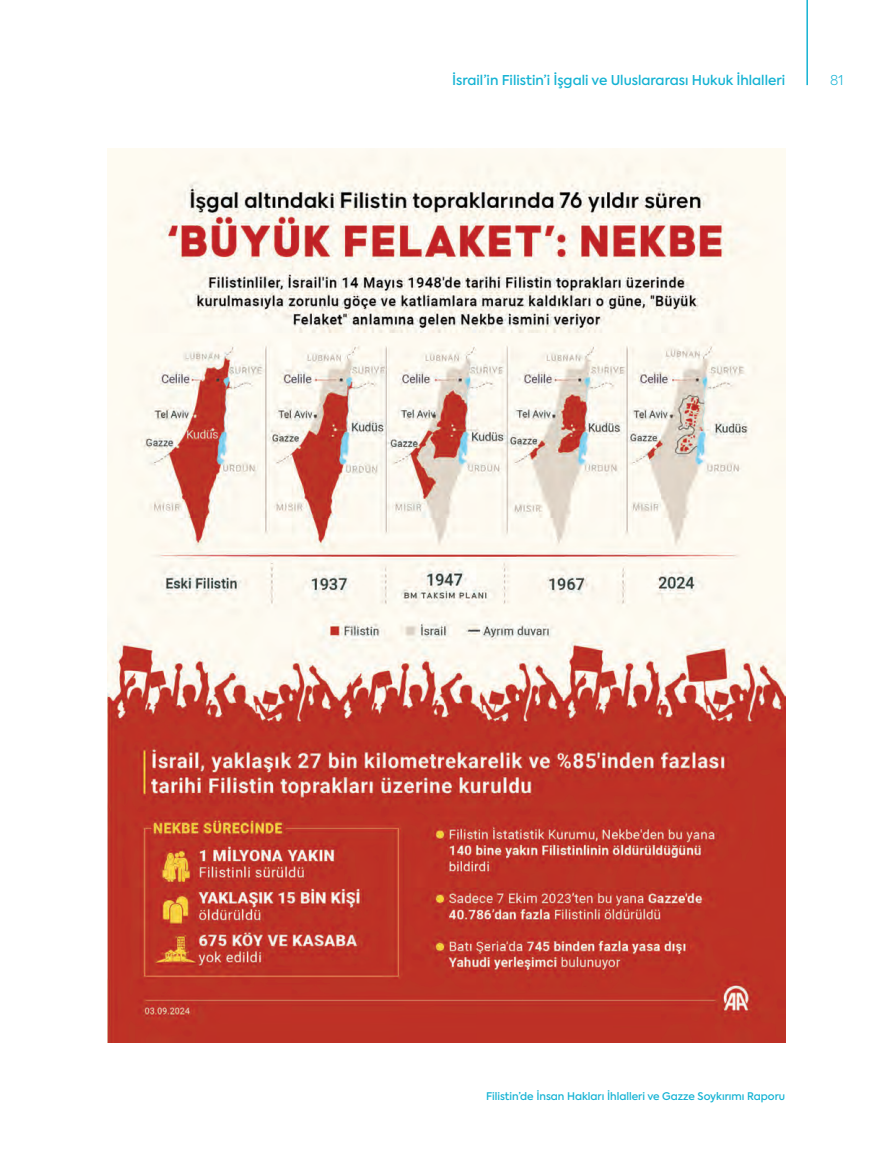
<style>
.page{position:relative;width:893px;height:1149px;background:#fff}
.page>*{position:absolute;margin:0;border:0;box-sizing:border-box;transform-origin:0 0}
.t1{font:500 13.5px "Axiforma";color:#13b2d3}
.t2{font:300 13.5px "Axiforma";color:#13b2d3}
.t3{font:500 10.5px "Axiforma";color:#13b2d3}
</style>
<div class="page">
<hr style="left:806px;top:0;width:2px;height:85px;background:#13b2d3">
<img style="left:107px;top:149px;width:679px;height:893px">
<p class="t1" style="left:452px;top:71px;width:335px">İsrail’in Filistin’i İşgali ve Uluslararası Hukuk İhlalleri</p>
<p class="t2" style="left:830px;top:71px;width:15px">81</p>
<p class="t3" style="left:486px;top:1089px;width:301px">Filistin’de İnsan Hakları İhlalleri ve Gazze Soykırımı Raporu</p>
</div>
